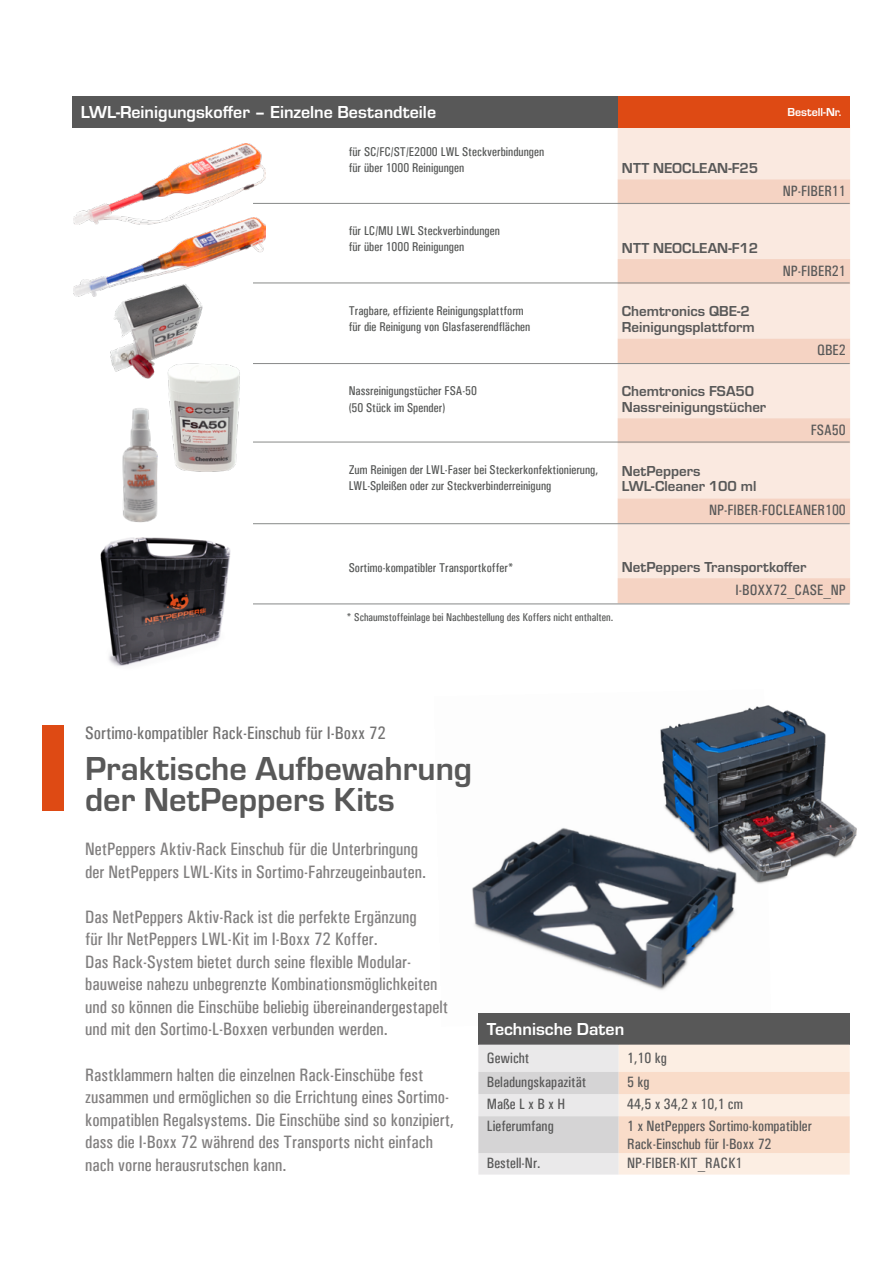
<style>
.page{position:relative;width:893px;height:1263px;background:#fff}
.page>*{position:absolute;margin:0;border:0;box-sizing:border-box;transform-origin:0 0}
.t1{font:700 34.5px/31.5px "Eurostile";color:#585858}
.t2{font:18px/22.5px "Univers Condensed";color:#817f7f}
.t3{font:700 18px "Eurostile";color:#fff}
.t4{font:18px "Univers Condensed";color:#727171}
.t5{font:15px/18px "Univers Condensed";color:#585858}
.t6{font:700 15px/15.8px "Eurostile";color:#585858}
.t7{font:12.75px/15.8px "Univers Condensed";color:#555756}
.t8{font:700 12px "Eurostile";color:#fff}
.t9{font:11.25px "Univers Condensed";color:#555756}
</style>
<div class="page">
<img style="left:100px;top:537px;width:131px;height:129px">
<img style="left:110px;top:297px;width:93px;height:82px">
<img style="left:74px;top:144px;width:191px;height:73px">
<img style="left:73px;top:217px;width:192px;height:80px">
<img style="left:148px;top:349px;width:92px;height:123px">
<img style="left:122px;top:395px;width:67px;height:128px">
<img style="left:771px;top:706px;width:86px;height:176px">
<img style="left:472px;top:705px;width:299px;height:285px">
<div style="left:43px;top:725px;width:21px;height:85px;background:#de4a14"></div>
<div style="left:618px;top:128px;width:232px;height:51px;background:#fae9e0"></div>
<svg style="left:618px;top:179px;width:232px;height:424px;fill:#fae9e0"></svg>
<div style="left:72px;top:96px;width:547px;height:32px;background:#585858"></div>
<div style="left:619px;top:96px;width:231px;height:32px;background:#de4a14"></div>
<div style="left:478px;top:1013px;width:372px;height:32px;background:#585858"></div>
<svg style="left:478px;top:1045px;width:372px;height:129px"></svg>
<hr style="left:253px;top:203px;width:597px;height:1px;background:#878988">
<hr style="left:253px;top:283px;width:597px;height:1px;background:#878988">
<hr style="left:253px;top:363px;width:597px;height:1px;background:#878988">
<hr style="left:253px;top:442px;width:597px;height:1px;background:#878988">
<hr style="left:253px;top:523px;width:597px;height:1px;background:#878988">
<hr style="left:253px;top:603px;width:597px;height:1px;background:#878988">
<p class="t3" style="left:81px;top:99px;width:357px">LWL-Reinigungskoffer – Einzelne Bestandteile</p>
<p class="t8" style="left:787px;top:103px;width:55px">Bestell-Nr.</p>
<p class="t7" style="left:349px;top:144px;width:197px">für SC/FC/ST/E2000 LWL Steckverbindungen für über 1000 Reinigungen</p>
<p class="t7" style="left:349px;top:223px;width:153px">für LC/MU LWL Steckverbindungen für über 1000 Reinigungen</p>
<p class="t6" style="left:622px;top:159px;width:138px">NTT NEOCLEAN-F25</p>
<p class="t6" style="left:622px;top:239px;width:138px">NTT NEOCLEAN-F12</p>
<p class="t7" style="left:349px;top:303px;width:183px">Tragbare, effiziente Reinigungsplattform für die Reinigung von Glasfaserendflächen</p>
<p class="t6" style="left:622px;top:302px;width:134px">Chemtronics QBE-2<br>Reinigungsplattform</p>
<p class="t7" style="left:349px;top:383px;width:130px;line-height:16.5px">Nassreinigungstücher FSA-50 (50 Stück im Spender)</p>
<p class="t6" style="left:622px;top:382px;width:146px">Chemtronics FSA50<br>Nassreinigungstücher</p>
<p class="t5" style="left:783px;top:182px;width:65px">NP-FIBER11</p>
<p class="t5" style="left:783px;top:262px;width:65px">NP-FIBER21</p>
<p class="t5" style="left:817px;top:341px;width:30px">QBE2</p>
<p class="t5" style="left:811px;top:421px;width:36px">FSA50</p>
<p class="t7" style="left:349px;top:462px;width:251px">Zum Reinigen der LWL-Faser bei Steckerkonfektionierung,<br>LWL-Spleißen oder zur Steckverbinderreinigung</p>
<p class="t6" style="left:622px;top:462px;width:136px">NetPeppers<br>LWL-Cleaner 100 ml</p>
<p class="t5" style="left:709px;top:501px;width:138px">NP-FIBER-FOCLEANER100</p>
<p class="t7" style="left:349px;top:559px;width:167px">Sortimo-kompatibler Transportkoffer*</p>
<p class="t6" style="left:622px;top:558px;width:186px">NetPeppers Transportkoffer</p>
<p class="t5" style="left:736px;top:581px;width:112px">I-BOXX72_CASE_NP</p>
<p class="t9" style="left:347px;top:610px;width:268px">* Schaumstoffeinlage bei Nachbestellung des Koffers nicht enthalten.</p>
<p class="t4" style="left:85px;top:722px;width:302px">Sortimo-kompatibler Rack-Einschub für I-Boxx 72</p>
<h1 class="t1" style="left:85px;top:750px;width:389px">Praktische Aufbewahrung der NetPeppers Kits</h1>
<p class="t2" style="left:85px;top:838px;width:343px">NetPeppers Aktiv-Rack Einschub für die Unterbringung der NetPeppers LWL-Kits in Sortimo-Fahrzeugeinbauten.</p>
<p class="t2" style="left:85px;top:905px;width:365px">Das NetPeppers Aktiv-Rack ist die perfekte Ergänzung<br>für Ihr NetPeppers LWL-Kit im I-Boxx 72 Koffer.<br>Das Rack-System bietet durch seine flexible Modular&shy;bauweise nahezu unbegrenzte Kombinationsmöglichkeiten und so können die Einschübe beliebig übereinandergestapelt und mit den Sortimo-L-Boxxen verbunden werden.</p>
<p class="t2" style="left:85px;top:1063px;width:371px">Rastklammern halten die einzelnen Rack-Einschübe fest zusammen und ermöglichen so die Errichtung eines Sortimo&shy;kompatiblen Regalsystems. Die Einschübe sind so konzipiert, dass die I-Boxx 72 während des Transports nicht einfach nach vorne herausrutschen kann.</p>
<p class="t3" style="left:487px;top:1016px;width:139px">Technische Daten</p>
<p class="t5" style="left:487px;top:1049px;width:44px">Gewicht</p>
<p class="t5" style="left:627px;top:1049px;width:41px">1,10 kg</p>
<p class="t5" style="left:487px;top:1072px;width:101px">Beladungskapazität</p>
<p class="t5" style="left:627px;top:1072px;width:24px">5 kg</p>
<p class="t5" style="left:487px;top:1094px;width:80px">Maße L x B x H</p>
<p class="t5" style="left:627px;top:1094px;width:117px">44,5 x 34,2 x 10,1 cm</p>
<p class="t5" style="left:487px;top:1117px;width:68px">Lieferumfang</p>
<p class="t5" style="left:627px;top:1117px;width:186px">1 x NetPeppers Sortimo-kompatibler<br>Rack-Einschub für I-Boxx 72</p>
<p class="t5" style="left:487px;top:1153px;width:55px">Bestell-Nr.</p>
<p class="t5" style="left:627px;top:1153px;width:117px">NP-FIBER-KIT_RACK1</p>
</div>
